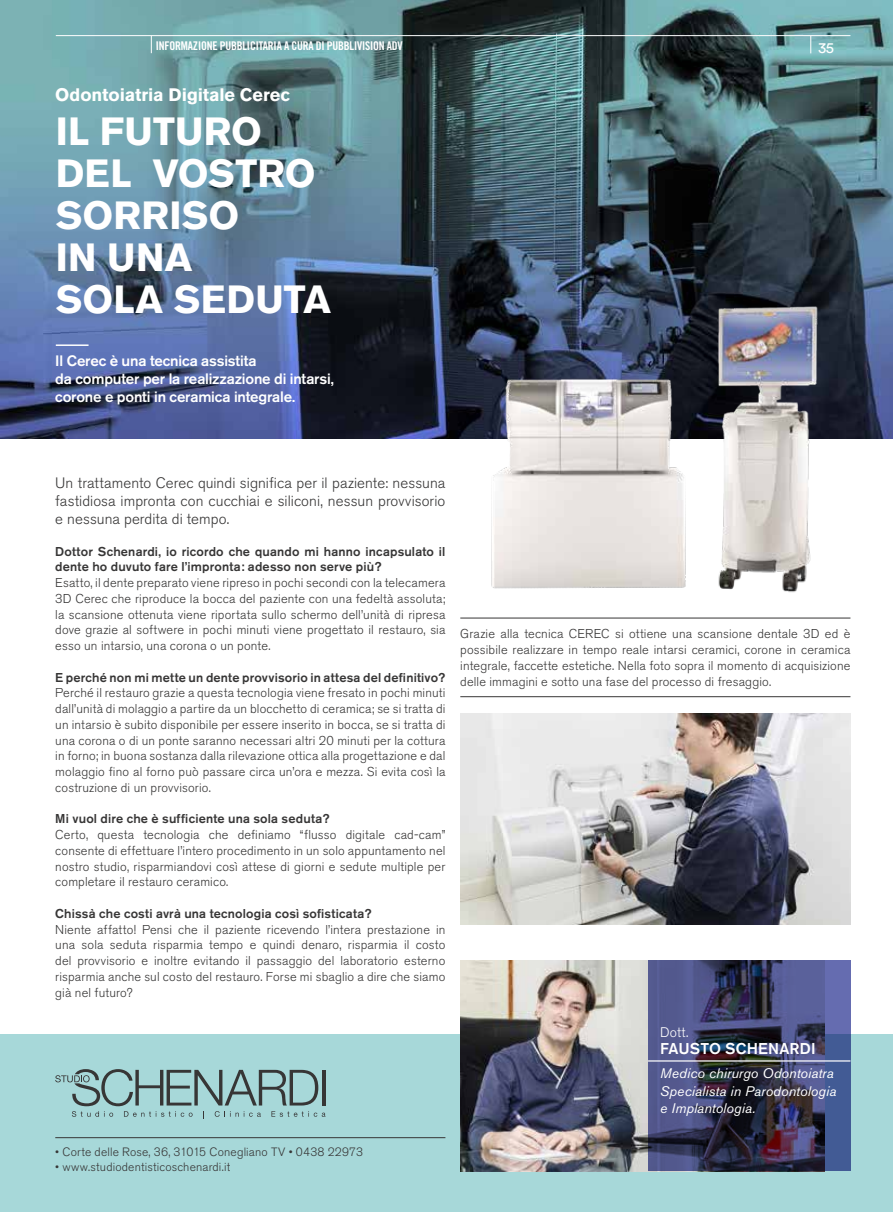
<style>
.page{position:relative;width:893px;height:1212px;background:#fff}
.page>*{position:absolute;margin:0;border:0;box-sizing:border-box;transform-origin:0 0}
.t1{font:700 39px/42px "Akzidenz Grotesk BE";letter-spacing:.005em;color:#fff}
.t2{font:700 18px "Akzidenz Grotesk BE";letter-spacing:-.005em;color:#fff}
.t3{font:500 15.6px "Akzidenz Grotesk BE";letter-spacing:.015em;color:#fff}
.t4{font:300 15px/18px "Akzidenz Grotesk BE";letter-spacing:.005em;color:#373636;text-align:justify}
.t5{font:500 15px/18px "Akzidenz Grotesk BE";letter-spacing:-.01em;color:#fff}
.t6{font:15px "Circular Std Book";color:#fff}
.t7{font:italic 13.8px/17.2px "Akzidenz Grotesk BE";letter-spacing:.01em;color:#fff}
.t8{font:300 13.8px "Akzidenz Grotesk BE";color:#fff}
.t9{font:300 12.75px/15.8px "Akzidenz Grotesk BE";letter-spacing:.01em;color:#373636;text-align:justify}
.t10{font:500 12.75px/15.8px "Akzidenz Grotesk BE";letter-spacing:.015em;color:#373636}
.t11{font:300 12px "Akzidenz Grotesk BE";letter-spacing:.015em;color:#373636}
.t12{font:12px "Trade Gothic Bold Cond Twenty";color:#fff}
</style>
<div class="page">
<div style="left:1px;top:1035px;width:892px;height:177px;background:#a7d8d9"></div>
<img style="left:0;top:0;width:893px;height:438px">
<hr style="left:55px;top:1137px;width:390px;height:1px;background:#373636">
<img style="left:460px;top:961px;width:188px;height:210px">
<img style="left:460px;top:713px;width:390px;height:211px">
<svg style="left:55px;top:1069px;width:270px;height:49px"></svg>
<img style="left:471px;top:294px;width:367px;height:299px">
<img style="left:648px;top:961px;width:202px;height:210px">
<hr style="left:648px;top:1060px;width:202px;height:1px;background:#fff">
<hr style="left:460px;top:618px;width:390px;height:1px;background:#373636">
<hr style="left:460px;top:696px;width:390px;height:1px;background:#373636">
<svg style="left:810px;top:36px;width:1px;height:17px"></svg>
<hr style="left:56px;top:35px;width:794px;height:1px;background:#fff">
<svg style="left:151px;top:36px;width:1px;height:17px"></svg>
<hr style="left:56px;top:344px;width:33px;height:2px;background:#fff">
<p class="t12" style="left:156px;top:39px;width:249px">INFORMAZIONE PUBBLICITARIA A CURA DI PUBBLIVISION ADV</p>
<p class="t6" style="left:818px;top:39px;width:17px">35</p>
<h2 class="t2" style="left:55px;top:84px;width:236px">Odontoiatria Digitale Cerec</h2>
<h1 class="t1" style="left:56px;top:110px;width:277px">IL FUTURO<br>DEL VOSTRO<br>SORRISO<br>IN UNA<br>SOLA SEDUTA</h1>
<p class="t5" style="left:55px;top:352px;width:280px">Il Cerec è una tecnica assistita<br>da computer per la realizzazione di intarsi, corone e ponti in ceramica integrale.</p>
<p class="t4" style="left:55px;top:474px;width:392px">Un trattamento Cerec quindi significa per il paziente: nessuna fastidiosa impronta con cucchiai e siliconi, nessun provvisorio e nessuna perdita di tempo.</p>
<p class="t10" style="left:55px;top:543px;width:392px">Dottor Schenardi, io ricordo che quando mi hanno incapsulato il dente ho duvuto fare l’impronta: adesso non serve più?</p>
<p class="t9" style="left:55px;top:575px;width:392px">Esatto, il dente preparato viene ripreso in pochi secondi con la telecamera 3D Cerec che riproduce la bocca del paziente con una fedeltà assoluta; la scansione ottenuta viene riportata sullo schermo dell’unità di ripresa dove grazie al softwere in pochi minuti viene progettato il restauro, sia esso un intarsio, una corona o un ponte.</p>
<p class="t10" style="left:55px;top:669px;width:392px">E perché non mi mette un dente provvisorio in attesa del definitivo?</p>
<p class="t9" style="left:55px;top:685px;width:392px">Perché il restauro grazie a questa tecnologia viene fresato in pochi minuti dall’unità di molaggio a partire da un blocchetto di ceramica; se si tratta di un intarsio è subito disponibile per essere inserito in bocca, se si tratta di una corona o di un ponte saranno necessari altri 20 minuti per la cottura in forno; in buona sostanza dalla rilevazione ottica alla progettazione e dal molaggio fino al forno può passare circa un’ora e mezza. Si evita così la costruzione di un provvisorio.</p>
<p class="t10" style="left:55px;top:811px;width:276px">Mi vuol dire che è sufficiente una sola seduta?</p>
<p class="t9" style="left:55px;top:827px;width:392px">Certo, questa tecnologia che definiamo “flusso digitale cad-cam” consente di effettuare l’intero procedimento in un solo appuntamento nel nostro studio, risparmiandovi così attese di giorni e sedute multiple per completare il restauro ceramico.</p>
<p class="t10" style="left:55px;top:905px;width:318px">Chissà che costi avrà una tecnologia così sofisticata?</p>
<p class="t9" style="left:55px;top:921px;width:392px">Niente affatto! Pensi che il paziente ricevendo l’intera prestazione in una sola seduta risparmia tempo e quindi denaro, risparmia il costo del provvisorio e inoltre evitando il passaggio del laboratorio esterno risparmia anche sul costo del restauro. Forse mi sbaglio a dire che siamo già nel futuro?</p>
<p class="t11" style="left:55px;top:1145px;width:309px">• Corte delle Rose, 36, 31015 Conegliano TV • 0438 22973</p>
<p class="t11" style="left:55px;top:1160px;width:176px">• www.studiodentisticoschenardi.it</p>
<p class="t9" style="left:460px;top:626px;width:392px">Grazie alla tecnica CEREC si ottiene una scansione dentale 3D ed è possibile realizzare in tempo reale intarsi ceramici, corone in ceramica integrale, faccette estetiche. Nella foto sopra il momento di acquisizione delle immagini e sotto una fase del processo di fresaggio.</p>
<p class="t8" style="left:660px;top:1024px;width:30px">Dott.</p>
<p class="t3" style="left:660px;top:1039px;width:157px">FAUSTO SCHENARDI</p>
<p class="t7" style="left:660px;top:1065px;width:178px">Medico chirurgo Odontoiatra<br>Specialista in Parodontologia e Implantologia.</p>
</div>
